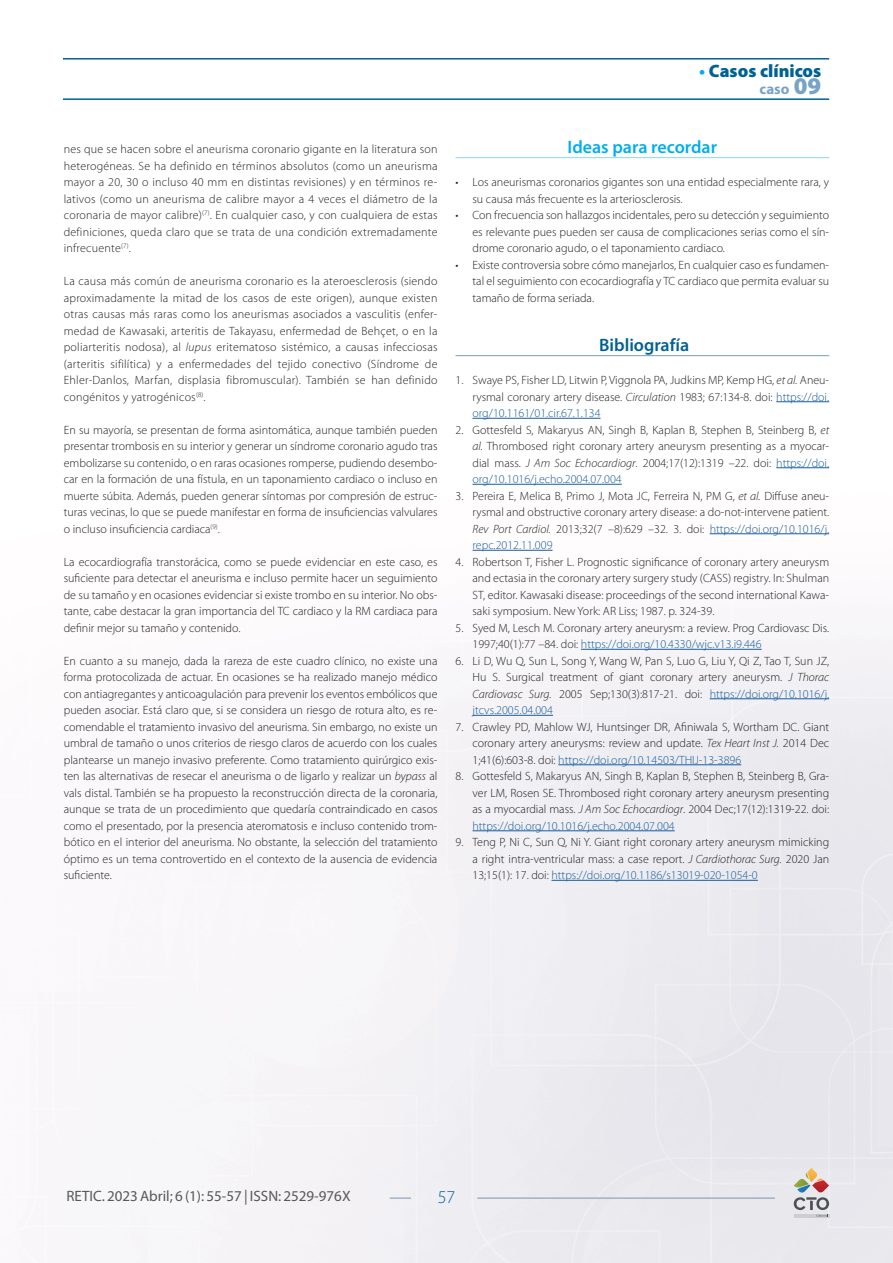
<style>
.page{position:relative;width:893px;height:1263px;background:#fff}
.page>*{position:absolute;margin:0;border:0;box-sizing:border-box;transform-origin:0 0}
.Titulo_Ideas_para_re{font:600 18px "Myriad Pro";color:#00aeef}
.t1{font:900 18px "Myriad Pro";color:#006193}
.Titulo_bibliografia{font:600 18px "Myriad Pro";color:#006193}
.t2{font:300 18px "Myriad Pro";color:#006193}
.t3{font:15px "Myriad Pro";color:#57585a}
.t4{font:700 15px "Myriad Pro";color:#78a3c6}
._01_Texto_comun{font:300 12px/16.5px "Myriad Pro";color:#231f20;text-align:justify}
.s1{font-style:italic}
.s2{font-weight:700;color:#00aeef}
.s3{font-style:inherit}
.s4{font-weight:900;font-size:24px}
.s5{color:#175d9e}
</style>
<div class="page">
<hr style="left:63px;top:58px;width:766px;height:2px;background:#006193">
<hr style="left:63px;top:98px;width:766px;height:2px;background:#006193">
<hr style="left:477px;top:1198px;width:298px;height:1px;background:#7a94b0">
<svg style="left:390px;top:1198px;width:21px;height:1px"></svg>
<svg style="left:794px;top:1168px;width:35px;height:49px;background:#c7bdb8"></svg>
<hr style="left:455px;top:157px;width:374px;height:1px;background:#8dd7f7">
<hr style="left:455px;top:355px;width:374px;height:1px;background:#73a0c4">
<hr style="left:776px;top:401px;width:53px;height:1px;background:#175d9e">
<hr style="left:472px;top:418px;width:129px;height:1px;background:#175d9e">
<hr style="left:776px;top:467px;width:53px;height:1px;background:#175d9e">
<hr style="left:472px;top:484px;width:150px;height:1px;background:#175d9e">
<hr style="left:710px;top:533px;width:119px;height:1px;background:#175d9e">
<hr style="left:472px;top:550px;width:81px;height:1px;background:#175d9e">
<hr style="left:581px;top:649px;width:181px;height:1px;background:#175d9e">
<hr style="left:710px;top:698px;width:119px;height:1px;background:#175d9e">
<hr style="left:472px;top:715px;width:81px;height:1px;background:#175d9e">
<hr style="left:558px;top:764px;width:183px;height:1px;background:#175d9e">
<hr style="left:472px;top:830px;width:203px;height:1px;background:#175d9e">
<hr style="left:551px;top:880px;width:207px;height:1px;background:#175d9e">
<p class="_01_Texto_comun" style="left:64px;top:141px;width:375px">nes que se hacen sobre el aneurisma coronario gigante en la literatura son heterogéneas. Se ha definido en términos absolutos (como un aneurisma mayor a 20, 30 o incluso 40 mm en distintas revisiones) y en términos re&shy;lativos (como un aneurisma de calibre mayor a 4 veces el diámetro de la coronaria de mayor calibre)<sup>(7)</sup>. En cualquier caso, y con cualquiera de estas definiciones, queda claro que se trata de una condición extremadamente infrecuente<sup>(7)</sup>.</p>
<p class="_01_Texto_comun" style="left:64px;top:273px;width:375px">La causa más común de aneurisma coronario es la ateroesclerosis (siendo aproximadamente la mitad de los casos de este origen), aunque existen otras causas más raras como los aneurismas asociados a vasculitis (enfer&shy;medad de Kawasaki, arteritis de Takayasu, enfermedad de Behçet, o en la poliarteritis nodosa), al <span class="s1">lupus</span> eritematoso sistémico, a causas infecciosas (arteritis sifilítica) y a enfermedades del tejido conectivo (Síndrome de Ehler-Danlos, Marfan, displasia fibromuscular). También se han definido congénitos y yatrogénicos<sup>(8)</sup>.</p>
<p class="_01_Texto_comun" style="left:64px;top:421px;width:375px">En su mayoría, se presentan de forma asintomática, aunque también pueden presentar trombosis en su interior y generar un síndrome coronario agudo tras embolizarse su contenido, o en raras ocasiones romperse, pudiendo desembo&shy;car en la formación de una fístula, en un taponamiento cardiaco o incluso en muerte súbita. Además, pueden generar síntomas por compresión de estruc&shy;turas vecinas, lo que se puede manifestar en forma de insuficiencias valvulares o incluso insuficiencia cardiaca<sup>(9)</sup>.</p>
<p class="_01_Texto_comun" style="left:64px;top:553px;width:375px">La ecocardiografía transtorácica, como se puede evidenciar en este caso, es suficiente para detectar el aneurisma e incluso permite hacer un seguimiento de su tamaño y en ocasiones evidenciar si existe trombo en su interior. No obs&shy;tante, cabe destacar la gran importancia del TC cardiaco y la RM cardiaca para definir mejor su tamaño y contenido.</p>
<p class="_01_Texto_comun" style="left:64px;top:652px;width:375px">En cuanto a su manejo, dada la rareza de este cuadro clínico, no existe una forma protocolizada de actuar. En ocasiones se ha realizado manejo médico con antiagregantes y anticoagulación para prevenir los eventos embólicos que pueden asociar. Está claro que, si se considera un riesgo de rotura alto, es re&shy;comendable el tratamiento invasivo del aneurisma. Sin embargo, no existe un umbral de tamaño o unos criterios de riesgo claros de acuerdo con los cuales plantearse un manejo invasivo preferente. Como tratamiento quirúrgico exis&shy;ten las alternativas de resecar el aneurisma o de ligarlo y realizar un <span class="s1">bypass</span> al vals distal. También se ha propuesto la reconstrucción directa de la coronaria, aunque se trata de un procedimiento que quedaría contraindicado en casos como el presentado, por la presencia ateromatosis e incluso contenido trom&shy;bótico en el interior del aneurisma. No obstante, la selección del tratamiento óptimo es un tema controvertido en el contexto de la ausencia de evidencia suficiente.</p>
<h1 class="t1" style="left:699px;top:60px;width:124px"><span class="s2">•</span> <span class="s3">C</span>asos clínicos</h1>
<p class="t4" style="left:759px;top:79px;width:63px">caso <span class="s4">09</span></p>
<p class="Titulo_Ideas_para_re" style="left:568px;top:136px;width:151px">Ideas para recordar</p>
<p class="_01_Texto_comun" style="left:472px;top:174px;width:358px;text-indent:-17px">• Los aneurismas coronarios gigantes son una entidad especialmente rara, y su causa más frecuente es la arteriosclerosis.</p>
<p class="_01_Texto_comun" style="left:472px;top:207px;width:358px;text-indent:-17px">• Con frecuencia son hallazgos incidentales, pero su detección y seguimiento es relevante pues pueden ser causa de complicaciones serias como el sín&shy;drome coronario agudo, o el taponamiento cardiaco.</p>
<p class="_01_Texto_comun" style="left:472px;top:256px;width:358px;text-indent:-17px">• Existe controversia sobre cómo manejarlos, En cualquier caso es fundamen&shy;tal el seguimiento con ecocardiografía y TC cardiaco que permita evaluar su tamaño de forma seriada.</p>
<p class="Titulo_bibliografia" style="left:599px;top:334px;width:92px">Bibliografía</p>
<p class="_01_Texto_comun" style="left:472px;top:372px;width:358px;text-indent:-17px">1. Swaye PS, Fisher LD, Litwin P, Viggnola PA, Judkins MP, Kemp HG, <span class="s1">et al.</span> Aneu&shy;rysmal coronary artery disease. <span class="s1">Circulation</span> 1983; 67:134-8. doi: <span class="s5">https://doi. org/10.1161/01.cir.67.1.134</span></p>
<p class="_01_Texto_comun" style="left:472px;top:421px;width:358px;text-indent:-17px">2. Gottesfeld S, Makaryus AN, Singh B, Kaplan B, Stephen B, Steinberg B, <span class="s1">et al.</span> Thrombosed right coronary artery aneurysm presenting as a myocar&shy;dial mass. <span class="s1">J Am Soc Echocardiogr</span>. 2004;17(12):1319 –22. doi: <span class="s5">https://doi. org/10.1016/j.echo.2004.07.004</span></p>
<p class="_01_Texto_comun" style="left:472px;top:487px;width:358px;text-indent:-17px">3. Pereira E, Melica B, Primo J, Mota JC, Ferreira N, PM G, <span class="s1">et al.</span> Diffuse aneu&shy;rysmal and obstructive coronary artery disease: a do-not-intervene patient.<br><span class="s1">Rev Port Cardiol.</span> 2013;32(7 –8):629 –32. 3. doi: <span class="s5">https://doi.org/10.1016/j. repc.2012.11.009</span></p>
<p class="_01_Texto_comun" style="left:472px;top:553px;width:358px;text-indent:-17px">4. Robertson T, Fisher L. Prognostic significance of coronary artery aneurysm and ectasia in the coronary artery surgery study (CASS) registry. In: Shulman ST, editor. Kawasaki disease: proceedings of the second international Kawa&shy;saki symposium. New York: AR Liss; 1987. p. 324-39.</p>
<p class="_01_Texto_comun" style="left:472px;top:619px;width:358px;text-indent:-17px">5. Syed M, Lesch M. Coronary artery aneurysm: a review. Prog Cardiovasc Dis.<br>1997;40(1):77 –84. doi: <span class="s5">https://doi.org/10.4330/wjc.v13.i9.446</span></p>
<p class="_01_Texto_comun" style="left:472px;top:652px;width:358px;text-indent:-17px">6. Li D, Wu Q, Sun L, Song Y, Wang W, Pan S, Luo G, Liu Y, Qi Z, Tao T, Sun JZ, Hu S. Surgical treatment of giant coronary artery aneurysm. <span class="s1">J Thorac Cardiovasc Surg.</span> 2005 Sep;130(3):817-21. doi: <span class="s5">https://doi.org/10.1016/j. jtcvs.2005.04.004</span></p>
<p class="_01_Texto_comun" style="left:472px;top:718px;width:358px;text-indent:-17px">7. Crawley PD, Mahlow WJ, Huntsinger DR, Afiniwala S, Wortham DC. Giant coronary artery aneurysms: review and update. <span class="s1">Tex Heart Inst J.</span> 2014 Dec 1;41(6):603-8. doi: <span class="s5">https://doi.org/10.14503/THIJ-13-3896</span></p>
<p class="_01_Texto_comun" style="left:472px;top:768px;width:358px;text-indent:-17px">8. Gottesfeld S, Makaryus AN, Singh B, Kaplan B, Stephen B, Steinberg B, Gra&shy;ver LM, Rosen SE. Thrombosed right coronary artery aneurysm presenting as a myocardial mass. <span class="s1">J Am Soc Echocardiogr</span>. 2004 Dec;17(12):1319-22. doi: <span class="s5">https://doi.org/10.1016/j.echo.2004.07.004</span></p>
<p class="_01_Texto_comun" style="left:472px;top:834px;width:358px;text-indent:-17px">9. Teng P, Ni C, Sun Q, Ni Y. Giant right coronary artery aneurysm mimicking a right intra-ventricular mass: a case report. <span class="s1">J Cardiothorac Surg.</span> 2020 Jan 13;15(1): 17. doi: <span class="s5">https://doi.org/10.1186/s13019-020-1054-0</span></p>
<p class="t3" style="left:66px;top:1187px;width:286px">RETIC. 2023 Abril; 6 (1): 55-57 | ISSN: 2529-976X</p>
<h1 class="t2" style="left:438px;top:1187px;width:19px">57</h1>
</div>
